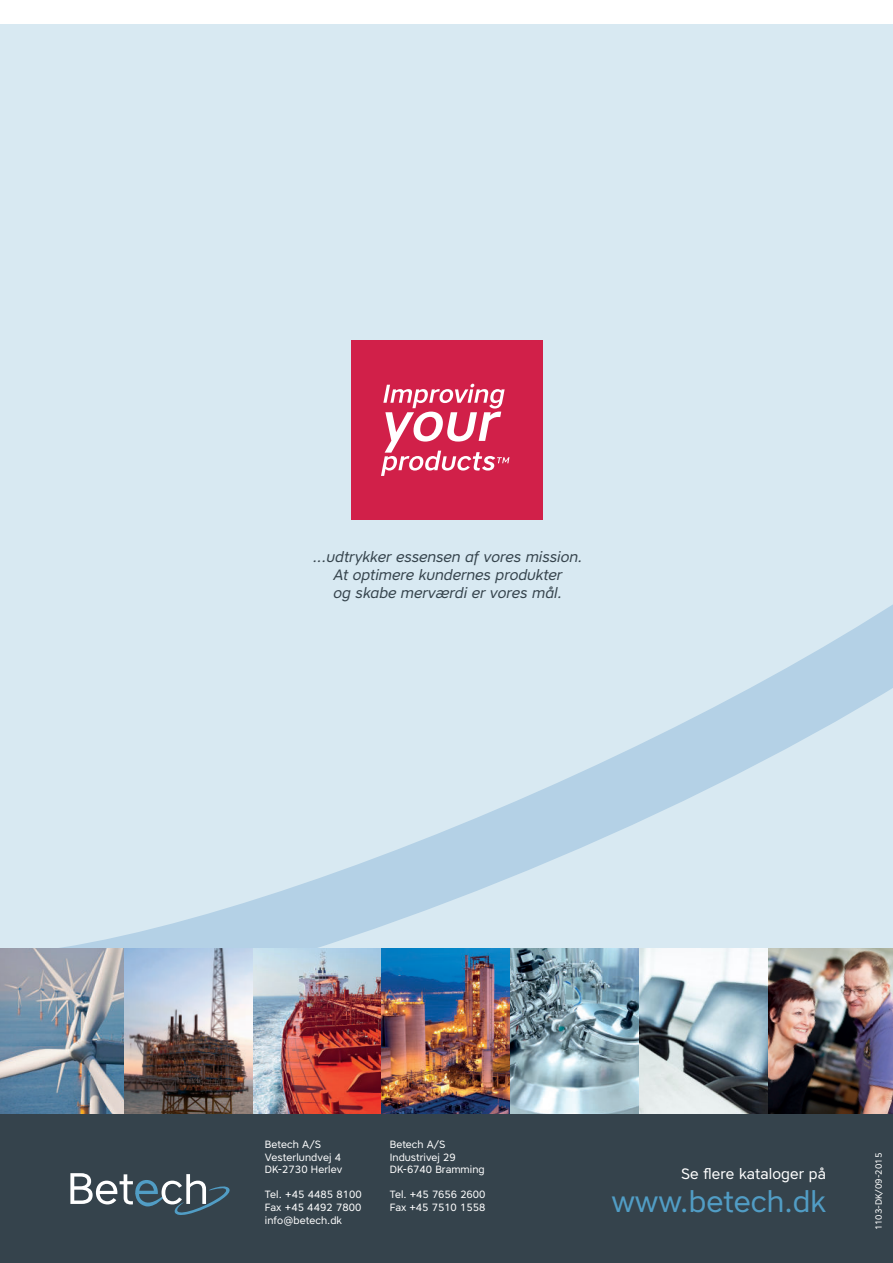
<style>
.page{position:relative;width:893px;height:1263px;background:#fff}
.page>*{position:absolute;margin:0;border:0;box-sizing:border-box;transform-origin:0 0}
.t1{font:30px "Core Sans A45";color:#519dc5}
.t2{font:italic 15px/18px "Core Sans A45";color:#35434c;text-align:center}
.t3{font:15px "Core Sans A45";letter-spacing:.005em;color:#fff}
.t4{font:10.5px/12.6px "Core Sans A45";color:#fff}
.t5{font:9px "Core Sans A45";color:#fff}
</style>
<div class="page">
<div style="left:0;top:24px;width:893px;height:1239px;background:#d8e9f2"></div>
<svg style="left:0;top:604px;width:893px;height:345px"></svg>
<img style="left:0;top:949px;width:893px;height:165px">
<div style="left:0;top:1114px;width:893px;height:149px;background:#35434c"></div>
<div style="left:351px;top:340px;width:191px;height:180px;background:#d12049"></div>
<svg style="left:381px;top:384px;width:128px;height:92px"></svg>
<svg style="left:70px;top:1173px;width:160px;height:42px"></svg>
<h2 class="t2" style="left:313px;top:548px;width:271px">...udtrykker essensen af vores mission.<br>At optimere kundernes produkter<br>og skabe merværdi er vores mål.</h2>
<p class="t4" style="left:265px;top:1138px;width:79px">Betech A/S<br>Vesterlundvej 4<br>DK-2730 Herlev</p>
<p class="t4" style="left:265px;top:1188px;width:98px;text-align:justify">Tel. +45 4485 8100<br>Fax +45 4492 7800 info@betech.dk</p>
<p class="t4" style="left:390px;top:1138px;width:96px">Betech A/S<br>Industrivej 29<br>DK-6740 Bramming</p>
<p class="t4" style="left:390px;top:1188px;width:97px">Tel. +45 7656 2600<br>Fax +45 7510 1558</p>
<h2 class="t3" style="left:681px;top:1164px;width:146px">Se flere kataloger på</h2>
<h1 class="t1" style="left:611px;top:1182px;width:216px">www.betech.dk</h1>
<p class="t5" style="left:873px;top:1230px;width:79px;rotate:-90deg">1103-dk/09-2015</p>
</div>
